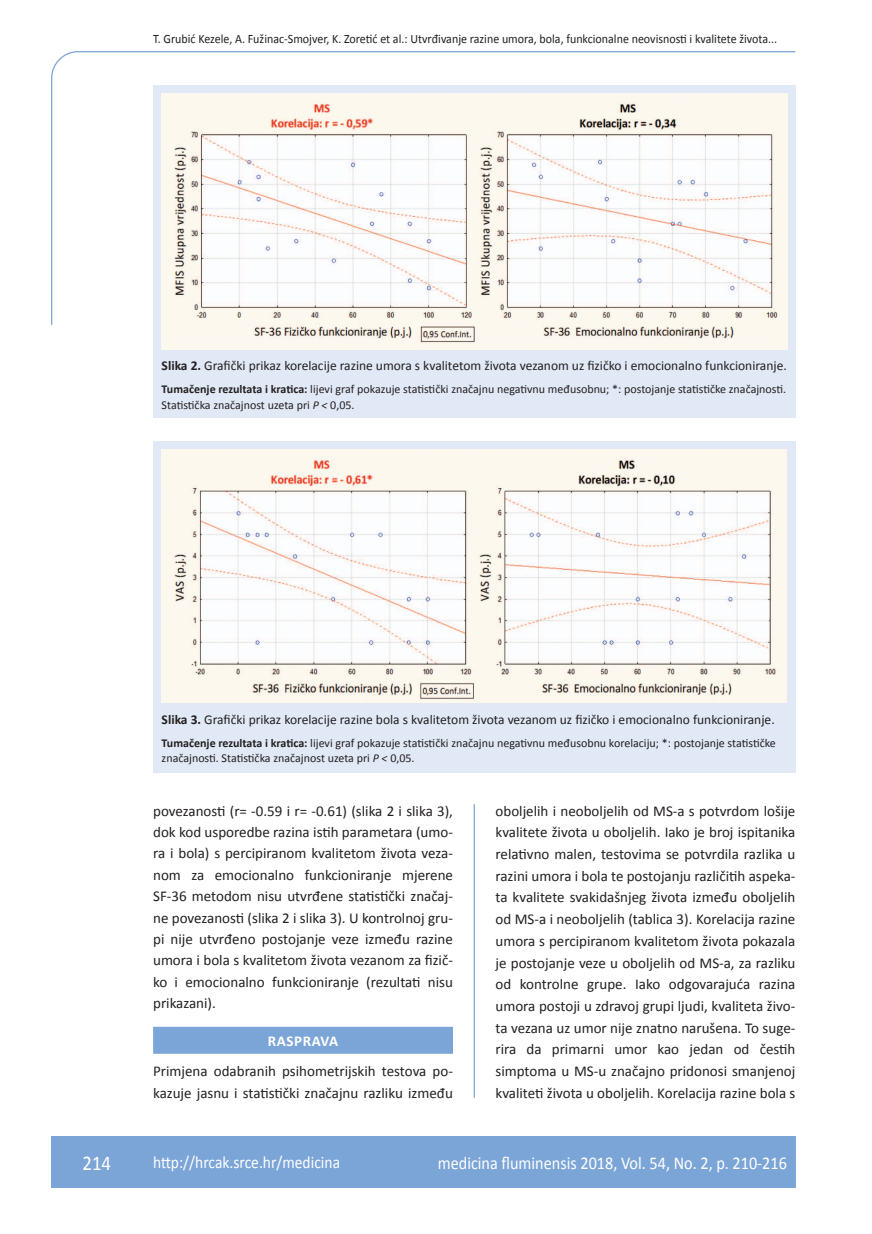
<style>
.page{position:relative;width:872px;height:1234px;background:#fff}
.page>*{position:absolute;margin:0;border:0;box-sizing:border-box;transform-origin:0 0}
.t1{font:21px "Calibri";color:#fff;scale:.9 1}
.t2{font:18px "Calibri";color:#fff;scale:.9 1}
.t3{font:17.25px "Calibri";color:#fff;scale:.9 1}
.t4{font:15px/21.8px "Calibri";color:#231f20;text-align:justify}
.t5{font:700 15px "Calibri";letter-spacing:.04em;color:#fff}
.t6{font:13.5px "Calibri";color:#231f20}
.t7{font:12.75px "Calibri";color:#231f20;scale:.94 1}
.t8{font:12px/15px "Calibri";color:#231f20}
.s1{font-weight:700}
.s2{font-style:italic}
</style>
<div class="page">
<svg style="left:51px;top:51px;width:745px;height:275px"></svg>
<hr style="left:473px;top:804px;width:2px;height:293px;background:#7ca5d7">
<div style="left:51px;top:1135px;width:744px;height:51px;background:#7ca5d7"></div>
<div style="left:153px;top:1026px;width:300px;height:27px;background:#7ca5d7"></div>
<div style="left:153px;top:85px;width:642px;height:332px;background:#e1e9f6"></div>
<img style="left:162px;top:94px;width:625px;height:255px">
<div style="left:153px;top:441px;width:642px;height:331px;background:#e1e9f6"></div>
<img style="left:162px;top:449px;width:624px;height:253px">
<p class="t7" style="left:153px;top:30px;width:665px">T. Grubić Kezele, A. Fužinac-Smojver, K. Zoretić et al.: Utvrđivanje razine umora, bola, funkcionalne neovisnosti i kvalitete života...</p>
<p class="t6" style="left:162px;top:357px;width:626px"><span class="s1">Slika 2.</span> Grafički prikaz korelacije razine umora s kvalitetom života vezanom uz fizičko i emocionalno funkcioniranje.</p>
<p class="t8" style="left:162px;top:381px;width:626px"><span class="s1">Tumačenje rezultata i kratica:</span> lijevi graf pokazuje statistički značajnu negativnu međusobnu; *: postojanje statističke značajnosti.<br>Statistička značajnost uzeta pri <span class="s2">P &lt;</span> 0,05.</p>
<p class="t6" style="left:162px;top:710px;width:614px"><span class="s1">Slika 3.</span> Grafički prikaz korelacije razine bola s kvalitetom života vezanom uz fizičko i emocionalno funkcioniranje.</p>
<p class="t8" style="left:162px;top:735px;width:615px"><span class="s1">Tumačenje rezultata i kratica:</span> lijevi graf pokazuje statistički značajnu negativnu međusobnu korelaciju; *: postojanje statističke značajnosti. Statistička značajnost uzeta pri <span class="s2">P &lt;</span> 0,05.</p>
<p class="t4" style="left:153px;top:799px;width:301px;line-height:21.3px">povezanosti (r= -0.59 i r= -0.61) (slika 2 i slika 3), dok kod usporedbe razina istih parametara (umo&shy;ra i bola) s percipiranom kvalitetom života veza&shy;nom za emocionalno funkcioniranje mjerene SF-36 metodom nisu utvrđene statistički značaj&shy;ne povezanosti (slika 2 i slika 3). U kontrolnoj gru&shy;pi nije utvrđeno postojanje veze između razine umora i bola s kvalitetom života vezanom za fizič&shy;ko i emocionalno funkcioniranje (rezultati nisu prikazani).</p>
<p class="t5" style="left:268px;top:1030px;width:72px">RASPRAVA</p>
<p class="t4" style="left:153px;top:1059px;width:301px;line-height:21.3px">Primjena odabranih psihometrijskih testova po&shy;kazuje jasnu i statistički značajnu razliku između</p>
<p class="t4" style="left:495px;top:798px;width:301px">oboljelih i neoboljelih od MS-a s potvrdom lošije kvalitete života u oboljelih. Iako je broj ispitanika relativno malen, testovima se potvrdila razlika u razini umora i bola te postojanju različitih aspeka&shy;ta kvalitete svakidašnjeg života između oboljelih od MS-a i neoboljelih (tablica 3). Korelacija razine umora s percipiranom kvalitetom života pokazala je postojanje veze u oboljelih od MS-a, za razliku od kontrolne grupe. Iako odgovarajuća razina umora postoji u zdravoj grupi ljudi, kvaliteta živo&shy;ta vezana uz umor nije znatno narušena. To suge&shy;rira da primarni umor kao jedan od čestih simptoma u MS-u značajno pridonosi smanjenoj kvaliteti života u oboljelih. Korelacija razine bola s</p>
<h1 class="t1" style="left:82px;top:1149px;width:33px">214</h1>
<p class="t3" style="left:153px;top:1150px;width:209px">http://hrcak.srce.hr/medicina</p>
<p class="t2" style="left:438px;top:1151px;width:389px">medicina fluminensis 2018, Vol. 54, No. 2, p. 210-216</p>
</div>
